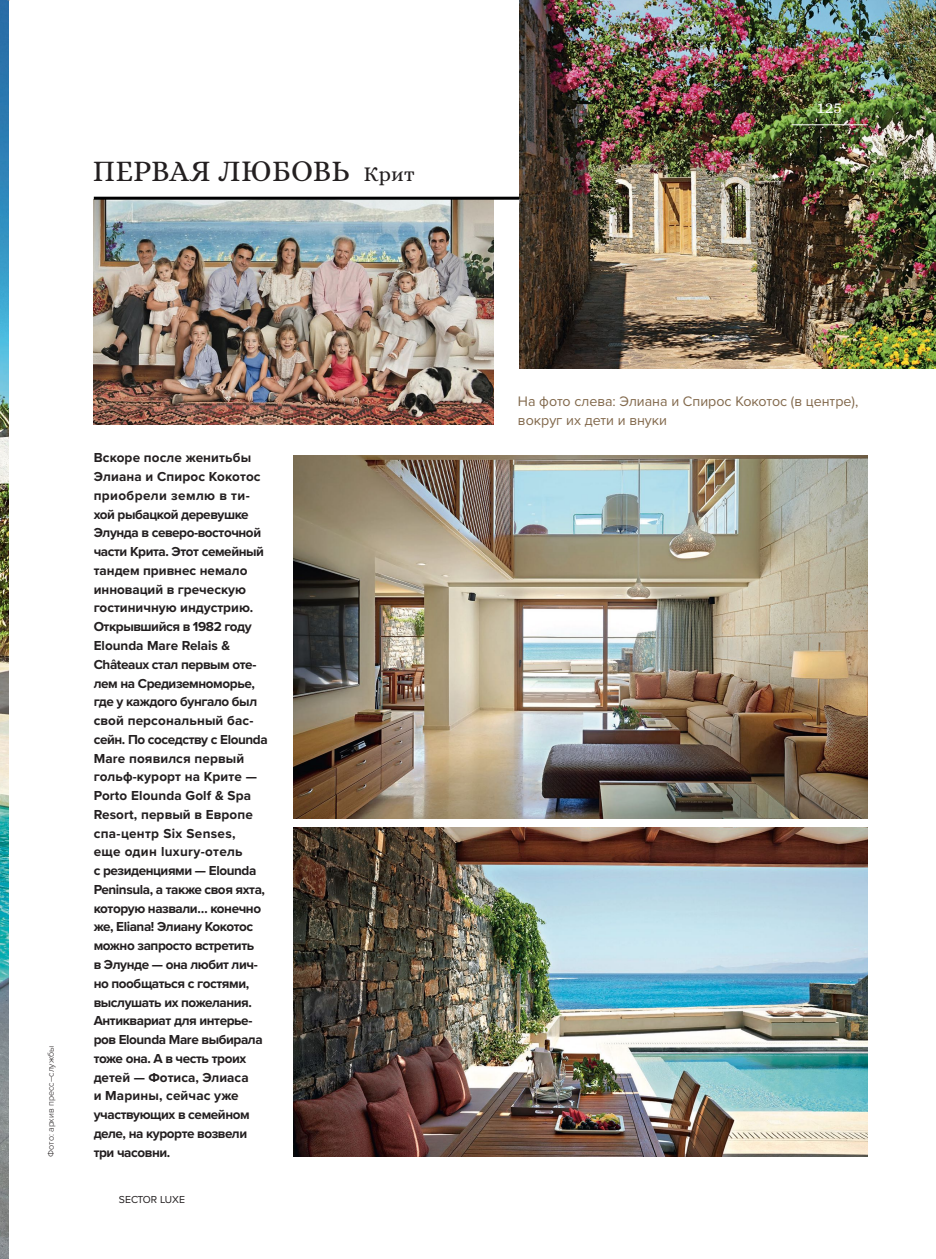
<style>
.page{position:relative;width:936px;height:1259px;background:#fff}
.page>*{position:absolute;margin:0;border:0;box-sizing:border-box;transform-origin:0 0}
.t1{font:30px "Alice";letter-spacing:-.005em;color:#231f20}
.t2{font:18px "Alice";color:#fff}
.t3{font:14.25px/18.8px "Proxima Nova";color:#81684b}
.t4{font:700 13.5px/18.8px "Proxima Nova";letter-spacing:-.03em;color:#231f20}
.t5{font:300 12px "Proxima Nova";color:#231f20}
.t6{font:10.5px "Proxima Nova";letter-spacing:-.005em;color:#231f20}
.t7{font:300 9px "Proxima Nova";color:#231f20}
.s1{font-size:21px}
</style>
<div class="page">
<img style="left:0;top:0;width:9px;height:1258px">
<img style="left:94px;top:200px;width:399px;height:224px">
<hr style="left:94px;top:197px;width:425px;height:3px;background:#000001">
<img style="left:294px;top:456px;width:574px;height:362px">
<img style="left:519px;top:0;width:417px;height:369px">
<img style="left:294px;top:827px;width:574px;height:329px">
<hr style="left:791px;top:124px;width:77px;height:1px;background:#fff">
<h1 class="t1" style="left:92px;top:155px;width:324px">ПЕРВАЯ ЛЮБОВЬ <span class="s1">Крит</span></h1>
<p class="t7" style="left:44px;top:1156px;width:113px;rotate:-90deg">Фото: архив пресс–службы</p>
<p class="t4" style="left:94px;top:448px;width:175px">Вскоре после женитьбы<br>Элиана и Спирос Кокотос приобрели землю в ти&shy;хой рыбацкой деревушке<br>Элунда в северо-восточной части Крита. Этот семейный тандем привнес немало инноваций в греческую гостиничную индустрию.<br>Открывшийся в 1982 году<br>Elounda Mare Relais &amp;<br>Châteaux стал первым оте&shy;лем на Средиземноморье, где у каждого бунгало был свой персональный бас&shy;сейн. По соседству с Elounda<br>Mare появился первый гольф-курорт на Крите —<br>Porto Elounda Golf &amp; Spa<br>Resort, первый в Европе спа-центр Six Senses,<br>еще один luxury-отель<br>с резиденциями — Elounda<br>Peninsula, а также своя яхта, которую назвали… конечно же, Eliana! Элиану Кокотос можно запросто встретить<br>в Элунде — она любит лич&shy;но пообщаться с гостями, выслушать их пожелания.<br>Антиквариат для интерье&shy;ров Elounda Mare выбирала тоже она. А в честь троих детей — Фотиса, Элиаса<br>и Марины, сейчас уже участвующих в семейном деле, на курорте возвели три часовни.</p>
<p class="t6" style="left:119px;top:1191px;width:68px">SECTOR LUXE</p>
<p class="t5" style="left:706px;top:100px;width:87px">ПЕРЕЗАГРУЗКА</p>
<h2 class="t2" style="left:817px;top:98px;width:27px">125</h2>
<p class="t3" style="left:518px;top:391px;width:342px">На фото слева: Элиана и Спирос Кокотос (в центре), вокруг их дети и внуки</p>
</div>
